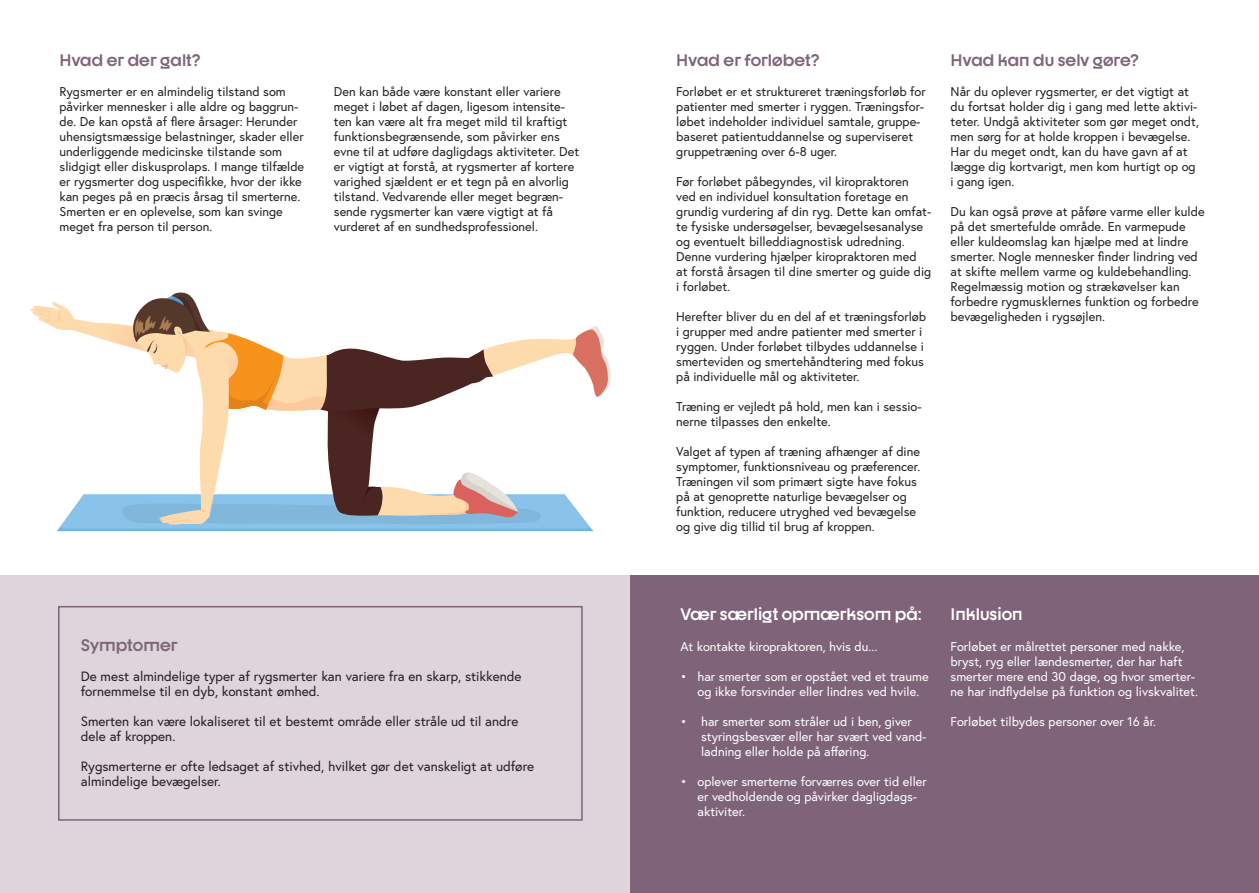
<style>
.page{position:relative;width:1259px;height:893px;background:#fff}
.page>*{position:absolute;margin:0;border:0;box-sizing:border-box;transform-origin:0 0}
.MR{font:700 16.5px "Dystopian";color:#7f6479}
.MR-2{font:700 16.5px "Dystopian";color:#fff}
.Brødtekst_Europa{font:13.5px/15px "Europa";color:#231f20}
.Brødtekst_Europa-2{font:12.75px/15px "Europa";color:#231f20}
.Brødtekst_Europa-3{font:12.75px/15px "Europa";color:#fff}
</style>
<div class="page">
<svg style="left:30px;top:292px;width:581px;height:239px"></svg>
<div style="left:629px;top:576px;width:630px;height:317px;background:#7f6479"></div>
<div style="left:0;top:576px;width:629px;height:317px;background:#ddd5db"></div>
<div style="left:58px;top:606px;width:525px;height:215px;border:2px solid #7f6479"></div>
<p class="MR" style="left:60px;top:50px;width:142px">Hvad er der galt?</p>
<p class="Brødtekst_Europa-2" style="left:60px;top:84px;width:246px">Rygsmerter er en almindelig tilstand som påvirker mennesker i alle aldre og baggrun&shy;de. De kan opstå af flere årsager: Herunder uhensigtsmæssige belastninger, skader eller underliggende medicinske tilstande som slidgigt eller diskusprolaps. I mange tilfælde er rygsmerter dog uspecifikke, hvor der ikke kan peges på en præcis årsag til smerterne.<br>Smerten er en oplevelse, som kan svinge meget fra person til person.</p>
<p class="Brødtekst_Europa-2" style="left:334px;top:84px;width:247px">Den kan både være konstant eller variere meget i løbet af dagen, ligesom intensite&shy;ten kan være alt fra meget mild til kraftigt funktionsbegrænsende, som påvirker ens evne til at udføre dagligdags aktiviteter. Det er vigtigt at forstå, at rygsmerter af kortere varighed sjældent er et tegn på en alvorlig tilstand. Vedvarende eller meget begræn&shy;sende rygsmerter kan være vigtigt at få vurderet af en sundhedsprofessionel.</p>
<p class="MR" style="left:81px;top:635px;width:98px">Symptomer</p>
<p class="Brødtekst_Europa" style="left:81px;top:668px;width:442px">De mest almindelige typer af rygsmerter kan variere fra en skarp, stikkende fornemmelse til en dyb, konstant ømhed.</p>
<p class="Brødtekst_Europa" style="left:81px;top:713px;width:439px">Smerten kan være lokaliseret til et bestemt område eller stråle ud til andre dele af kroppen.</p>
<p class="Brødtekst_Europa" style="left:81px;top:758px;width:455px">Rygsmerterne er ofte ledsaget af stivhed, hvilket gør det vanskeligt at udføre almindelige bevægelser.</p>
<p class="MR" style="left:676px;top:50px;width:145px">Hvad er forløbet?</p>
<p class="Brødtekst_Europa-2" style="left:676px;top:84px;width:251px">Forløbet er et struktureret træningsforløb for patienter med smerter i ryggen. Træningsfor&shy;løbet indeholder individuel samtale, gruppe&shy;baseret patientuddannelse og superviseret gruppetræning over 6-8 uger.</p>
<p class="Brødtekst_Europa-2" style="left:676px;top:174px;width:256px">Før forløbet påbegyndes, vil kiropraktoren ved en individuel konsultation foretage en grundig vurdering af din ryg. Dette kan omfat&shy;te fysiske undersøgelser, bevægelsesanalyse og eventuelt billeddiagnostisk udredning.<br>Denne vurdering hjælper kiropraktoren med<br>at forstå årsagen til dine smerter og guide dig i forløbet.</p>
<p class="Brødtekst_Europa-2" style="left:676px;top:309px;width:251px">Herefter bliver du en del af et træningsforløb i grupper med andre patienter med smerter i ryggen. Under forløbet tilbydes uddannelse i smerteviden og smertehåndtering med fokus på individuelle mål og aktiviteter.</p>
<p class="Brødtekst_Europa-2" style="left:676px;top:399px;width:247px">Træning er vejledt på hold, men kan i sessio&shy;nerne tilpasses den enkelte.</p>
<p class="Brødtekst_Europa-2" style="left:676px;top:444px;width:245px">Valget af typen af træning afhænger af dine symptomer, funktionsniveau og præferencer.<br>Træningen vil som primært sigte have fokus på at genoprette naturlige bevægelser og funktion, reducere utryghed ved bevægelse og give dig tillid til brug af kroppen.</p>
<p class="MR" style="left:950px;top:50px;width:189px">Hvad kan du selv gøre?</p>
<p class="Brødtekst_Europa-2" style="left:950px;top:84px;width:250px">Når du oplever rygsmerter, er det vigtigt at du fortsat holder dig i gang med lette aktivi&shy;teter. Undgå aktiviteter som gør meget ondt, men sørg for at holde kroppen i bevægelse.<br>Har du meget ondt, kan du have gavn af at lægge dig kortvarigt, men kom hurtigt op og i gang igen.</p>
<p class="Brødtekst_Europa-2" style="left:950px;top:204px;width:255px">Du kan også prøve at påføre varme eller kulde på det smertefulde område. En varmepude eller kuldeomslag kan hjælpe med at lindre smerter. Nogle mennesker finder lindring ved at skifte mellem varme og kuldebehandling.</p>
<p class="Brødtekst_Europa-2" style="left:950px;top:279px;width:250px">Regelmæssig motion og strækøvelser kan forbedre rygmusklernes funktion og forbedre bevægeligheden i rygsøjlen.</p>
<p class="MR-2" style="left:680px;top:604px;width:242px">Vær særligt opmærksom på:</p>
<p class="MR-2" style="left:950px;top:604px;width:74px">Inklusion</p>
<p class="Brødtekst_Europa-3" style="left:680px;top:639px;width:198px">At kontakte kiropraktoren, hvis du...</p>
<p class="Brødtekst_Europa-3" style="left:697px;top:669px;width:233px;text-indent:-17px">• har smerter som er opstået ved et traume og ikke forsvinder eller lindres ved hvile.</p>
<p class="Brødtekst_Europa-3" style="left:701px;top:714px;width:227px;text-indent:-21px">• har smerter som stråler ud i ben, giver styringsbesvær eller har svært ved vand&shy;ladning eller holde på afføring.</p>
<p class="Brødtekst_Europa-3" style="left:697px;top:774px;width:231px;text-indent:-17px">• oplever smerterne forværres over tid eller er vedholdende og påvirker dagligdags&shy;aktiviter.</p>
<p class="Brødtekst_Europa-3" style="left:950px;top:639px;width:249px">Forløbet er målrettet personer med nakke, bryst, ryg eller lændesmerter, der har haft smerter mere end 30 dage, og hvor smerter&shy;ne har indflydelse på funktion og livskvalitet.</p>
<p class="Brødtekst_Europa-3" style="left:950px;top:714px;width:207px">Forløbet tilbydes personer over 16 år.</p>
</div>
